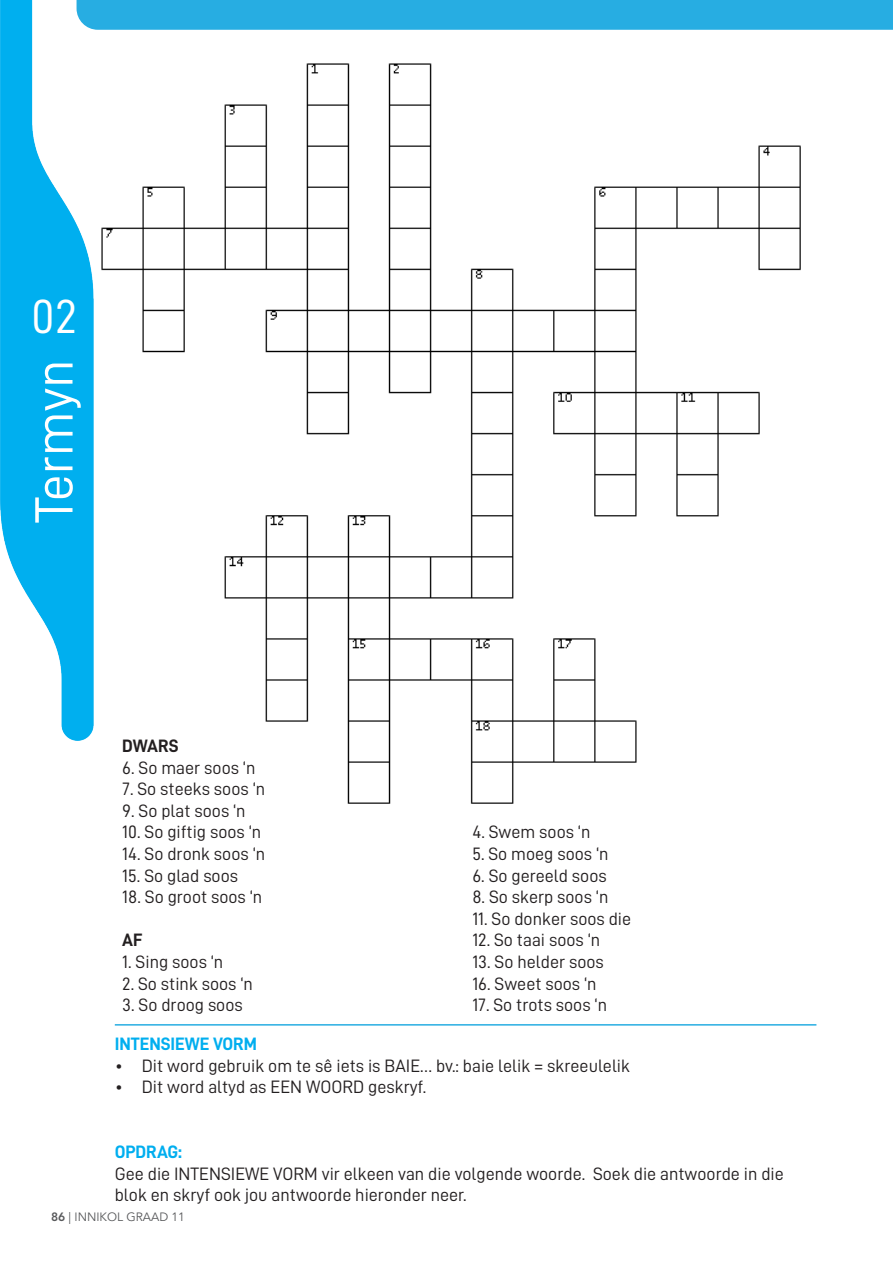
<style>
.page{position:relative;width:893px;height:1263px;background:#fff}
.page>*{position:absolute;margin:0;border:0;box-sizing:border-box;transform-origin:0 0}
.t1{font:54px "D DIN";color:#fff}
.t2{font:48px "D DIN";color:#fff}
.t3{font:18px/21.6px "D DIN";color:#231f20}
.t4{font:18px "D DIN Bold";color:#00aeef}
.t5{font:18px "D DIN Bold";color:#231f20}
.t6{font:12px "Avenir LT Std";color:#57585a}
.s1{font-weight:800}
</style>
<div class="page">
<img style="left:101px;top:63px;width:700px;height:741px">
<img style="left:0;top:0;width:94px;height:740px">
<hr style="left:115px;top:1024px;width:701px;height:1px;background:#27ade2">
<div style="left:77px;top:0;width:816px;height:30px;background:#27ade2"></div>
<p class="t2" style="left:31px;top:290px;width:48px">02</p>
<p class="t1" style="left:24px;top:523px;width:165px;rotate:-90deg">Termyn</p>
<p class="t5" style="left:122px;top:736px;width:58px">DWARS</p>
<p class="t3" style="left:122px;top:756px;width:135px">6. So maer soos ‘n</p>
<p class="t3" style="left:122px;top:778px;width:144px">7. So steeks soos ‘n</p>
<p class="t3" style="left:122px;top:799px;width:125px">9. So plat soos ‘n</p>
<p class="t3" style="left:122px;top:821px;width:140px">10. So giftig soos ‘n</p>
<p class="t3" style="left:122px;top:843px;width:144px">14. So dronk soos ‘n</p>
<p class="t3" style="left:122px;top:864px;width:117px">15. So glad soos</p>
<p class="t3" style="left:122px;top:886px;width:142px">18. So groot soos ‘n</p>
<p class="t5" style="left:122px;top:930px;width:22px">AF</p>
<p class="t3" style="left:122px;top:951px;width:103px">1. Sing soos ‘n</p>
<p class="t3" style="left:122px;top:972px;width:132px">2. So stink soos ‘n</p>
<p class="t3" style="left:122px;top:994px;width:122px">3. So droog soos</p>
<p class="t3" style="left:472px;top:821px;width:120px">4. Swem soos ‘n</p>
<p class="t3" style="left:472px;top:843px;width:138px">5. So moeg soos ‘n</p>
<p class="t3" style="left:472px;top:864px;width:136px">6. So gereeld soos</p>
<p class="t3" style="left:472px;top:886px;width:138px">8. So skerp soos ‘n</p>
<p class="t3" style="left:472px;top:907px;width:160px">11. So donker soos die</p>
<p class="t3" style="left:472px;top:929px;width:129px">12. So taai soos ‘n</p>
<p class="t3" style="left:472px;top:951px;width:133px">13. So helder soos</p>
<p class="t3" style="left:472px;top:972px;width:126px">16. Sweet soos ‘n</p>
<p class="t3" style="left:472px;top:994px;width:136px">17. So trots soos ‘n</p>
<p class="t4" style="left:115px;top:1034px;width:144px">INTENSIEWE VORM</p>
<p class="t3" style="left:115px;top:1054px;width:517px">• Dit word gebruik om te sê iets is BAIE… bv.: baie lelik = skreeulelik</p>
<p class="t3" style="left:115px;top:1076px;width:313px">• Dit word altyd as EEN WOORD geskryf.</p>
<p class="t4" style="left:115px;top:1142px;width:69px">OPDRAG:</p>
<p class="t3" style="left:115px;top:1162px;width:671px">Gee die INTENSIEWE VORM vir elkeen van die volgende woorde. Soek die antwoorde in die blok en skryf ook jou antwoorde hieronder neer.</p>
<p class="t6" style="left:51px;top:1210px;width:135px"><span class="s1">86</span> | INNIKOL GRAAD 11</p>
</div>
